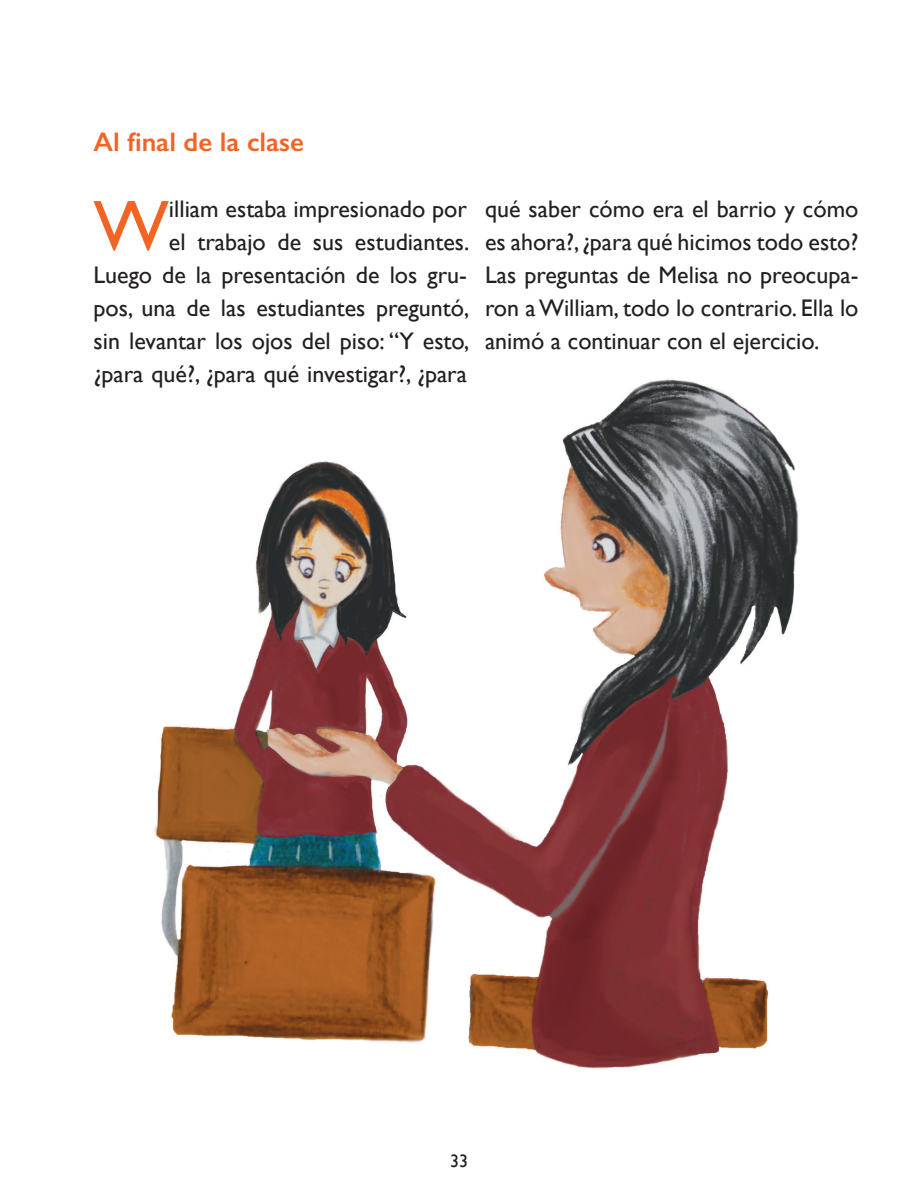
<style>
.page{position:relative;width:918px;height:1188px;background:#fff}
.page>*{position:absolute;margin:0;border:0;box-sizing:border-box;transform-origin:0 0}
.t1{font:72.45px "Gill Sans";color:#f26424}
.t2{font:600 27px "Gill Sans";color:#f26424}
.t3{font:24px/33px "Gill Sans";color:#231f20;text-align:right}
.t4{font:18px "Gill Sans";color:#231f20}
</style>
<div class="page">
<img style="left:154px;top:379px;width:645px;height:690px">
<p class="t2" style="left:94px;top:126px;width:212px">Al final de la clase</p>
<p class="t3" style="left:94px;top:193px;width:377px">illiam estaba impresionado por<br>el trabajo de sus estudiantes.<br>Luego de la presentación de los gru&shy;pos, una de las estudiantes preguntó, sin levantar los ojos del piso: “Y esto, ¿para qué?, ¿para qué investigar?, ¿para</p>
<p class="t3" style="left:485px;top:192px;width:375px;text-align:justify">qué saber cómo era el barrio y cómo es ahora?, ¿para qué hicimos todo esto?<br>Las preguntas de Melisa no preocupa&shy;ron a William, todo lo contrario. Ella lo animó a continuar con el ejercicio.</p>
<h1 class="t1" style="left:94px;top:183px;width:77px">W</h1>
<p class="t4" style="left:450px;top:1151px;width:19px">33</p>
</div>
